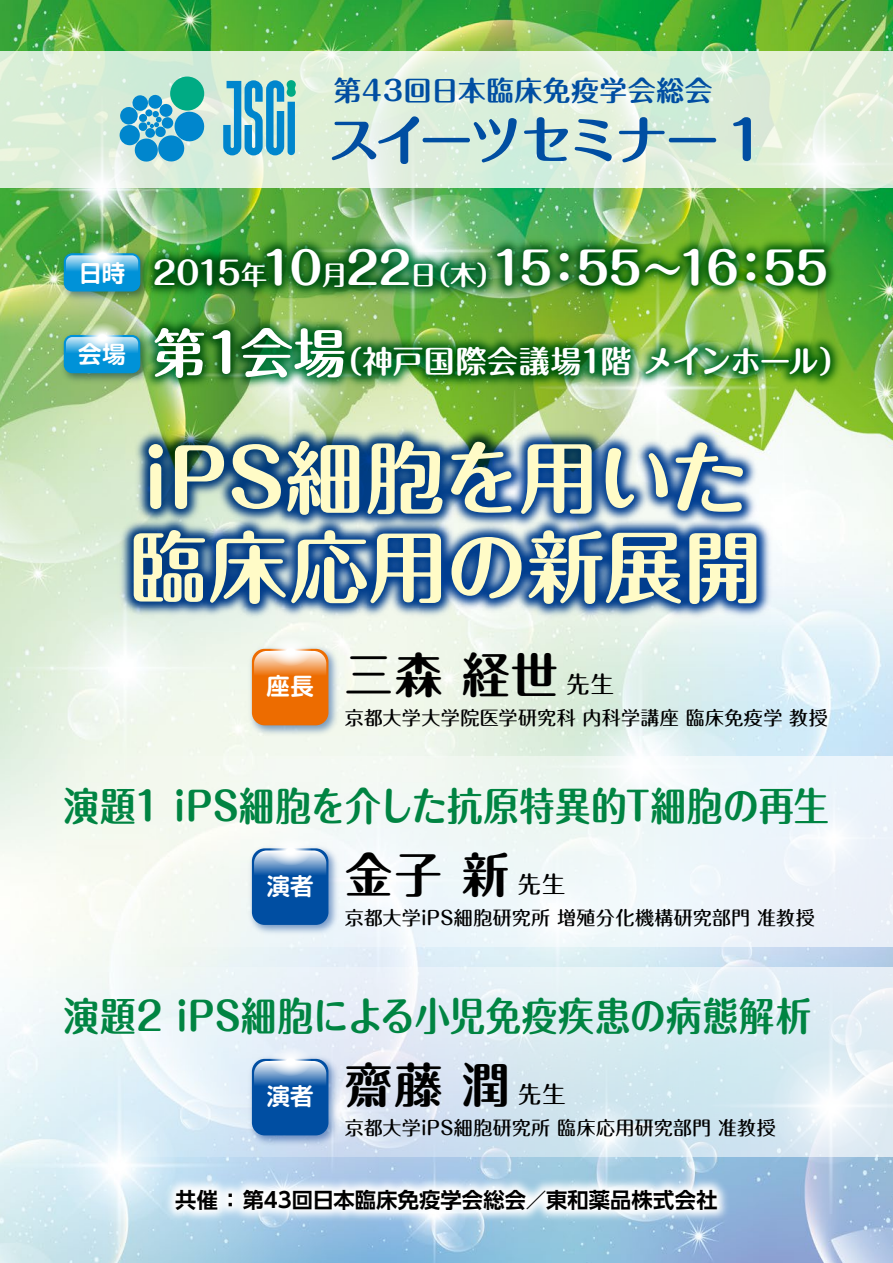
<style>
.page{position:relative;width:893px;height:1263px;background:#fff}
.page>*{position:absolute;margin:0;border:0;box-sizing:border-box;transform-origin:0 0}
.t1{font:700 78.6px/89.2px "Maru Fo Pro";color:#fffbc7}
.t2{font:700 53.1px "Maru Fo Pro";letter-spacing:-.095em;color:#004ea2}
.t3{font:700 47.85px "Maru Fo Pro";letter-spacing:.04em;color:#000}
.t4{font:700 44.7px "Maru Fo Pro";letter-spacing:-.065em;color:#fff}
.t5{font:700 39.3px "Maru Fo Pro";letter-spacing:.01em;color:#008442;scale:.9 1}
.t6{font:700 30.9px "Maru Fo Pro";letter-spacing:-.02em;color:#fff}
.t7{font:700 27.6px "Maru Fo Pro";letter-spacing:.02em;color:#004ea2}
.t8{font:700 23.4px "Soft Go Std De";letter-spacing:.01em;color:#fff}
.t9{font:700 21.3px "UD Shin Go Pro De";letter-spacing:.005em;color:#000}
.t10{font:500 19.2px "Maru Fo Pro";letter-spacing:.01em;color:#000}
.s1{font-size:31.95px}
.s2{font-size:26.55px}
.s3{font-size:47.85px}
.s4{font-weight:500;font-size:52.05px}
.s5{font-size:53.1px}
.s6{font-weight:500;font-size:23.4px}
</style>
<div class="page">
<img style="left:0;top:0;width:893px;height:1263px">
<img style="left:153px;top:270px;width:736px;height:166px">
<img style="left:246px;top:665px;width:95px;height:73px">
<div style="left:252px;top:649px;width:76px;height:76px;background:#ed6c00;border-radius:13px"></div>
<svg style="left:0;top:51px;width:893px;height:136px;background:#ddefdb"></svg>
<div style="left:0;top:757px;width:893px;height:189px;background:#f0f8f8"></div>
<svg style="left:0;top:967px;width:893px;height:190px;background:#e1eef5"></svg>
<img style="left:111px;top:1125px;width:671px;height:138px">
<img style="left:73px;top:380px;width:744px;height:285px">
<img style="left:96px;top:191px;width:448px;height:155px">
<img style="left:439px;top:191px;width:186px;height:153px">
<img style="left:625px;top:191px;width:259px;height:153px">
<img style="left:587px;top:205px;width:151px;height:128px">
<svg style="left:119px;top:95px;width:86px;height:67px;background:#59afd3"></svg>
<div style="left:170px;top:77px;width:34px;height:34px;background:#00ab84;border-radius:50%"></div>
<svg style="left:223px;top:80px;width:73px;height:75px;background:#59b0cf"></svg>
<svg style="left:254px;top:636px;width:72px;height:39px"></svg>
<img style="left:57px;top:247px;width:96px;height:57px">
<div style="left:64px;top:253px;width:76px;height:38px;background:#0092d8;border-radius:9px"></div>
<img style="left:250px;top:850px;width:87px;height:84px">
<div style="left:252px;top:848px;width:76px;height:77px;background:#004ea2;border-radius:13px"></div>
<svg style="left:254px;top:843px;width:72px;height:32px"></svg>
<img style="left:246px;top:1052px;width:95px;height:96px">
<div style="left:252px;top:1059px;width:76px;height:76px;background:#004ea2;border-radius:13px"></div>
<svg style="left:254px;top:1046px;width:72px;height:39px;background:#a4bfde"></svg>
<svg style="left:66px;top:240px;width:72px;height:31px;background:#76bdae"></svg>
<img style="left:57px;top:329px;width:96px;height:57px">
<div style="left:64px;top:335px;width:76px;height:38px;background:#0092d8;border-radius:9px"></div>
<svg style="left:66px;top:322px;width:72px;height:31px;background:#90c8c3"></svg>
<h3 class="t7" style="left:334px;top:68px;width:380px">第43回日本臨床免疫学会総会</h3>
<h2 class="t2" style="left:327px;top:98px;width:440px">スイーツセミナー 1</h2>
<p class="t8" style="left:79px;top:256px;width:48px">日時</p>
<p class="t8" style="left:78px;top:338px;width:49px">会場</p>
<h3 class="t4" style="left:153px;top:232px;width:677px"><span class="s1">2015</span><span class="s2">年</span>10<span class="s2">月</span>22<span class="s2">日（木）</span>15<span class="s3">：</span>55<span class="s4">～</span>16<span class="s3">：</span>55</h3>
<h3 class="t6" style="left:153px;top:337px;width:699px"><span class="s5">第1会場</span>（神戸国際会議場1階 メインホール）</h3>
<h1 class="t1" style="left:129px;top:424px;width:635px">iPS細胞を用いた臨床応用の新展開</h1>
<p class="t8" style="left:267px;top:669px;width:49px">座長</p>
<h3 class="t3" style="left:345px;top:636px;width:271px">三森 経世<span class="s6">先生</span></h3>
<p class="t10" style="left:345px;top:702px;width:485px">京都大学大学院医学研究科 内科学講座 臨床免疫学 教授</p>
<h3 class="t5" style="left:64px;top:774px;width:852px">演題1 iPS細胞を介した抗原特異的T細胞の再生</h3>
<p class="t8" style="left:267px;top:869px;width:49px">演者</p>
<h3 class="t3" style="left:345px;top:836px;width:222px">金子 新<span class="s6">先生</span></h3>
<p class="t10" style="left:345px;top:902px;width:472px">京都大学iPS細胞研究所 増殖分化機構研究部門 准教授</p>
<h3 class="t5" style="left:64px;top:985px;width:832px">演題2 iPS細胞による小児免疫疾患の病態解析</h3>
<h3 class="t3" style="left:345px;top:1047px;width:222px">齋藤 潤<span class="s6">先生</span></h3>
<p class="t10" style="left:345px;top:1113px;width:433px">京都大学iPS細胞研究所 臨床応用研究部門 准教授</p>
<p class="t8" style="left:267px;top:1079px;width:49px">演者</p>
<p class="t9" style="left:175px;top:1182px;width:544px">共催 ： 第43回日本臨床免疫学会総会／東和薬品株式会社</p>
</div>
